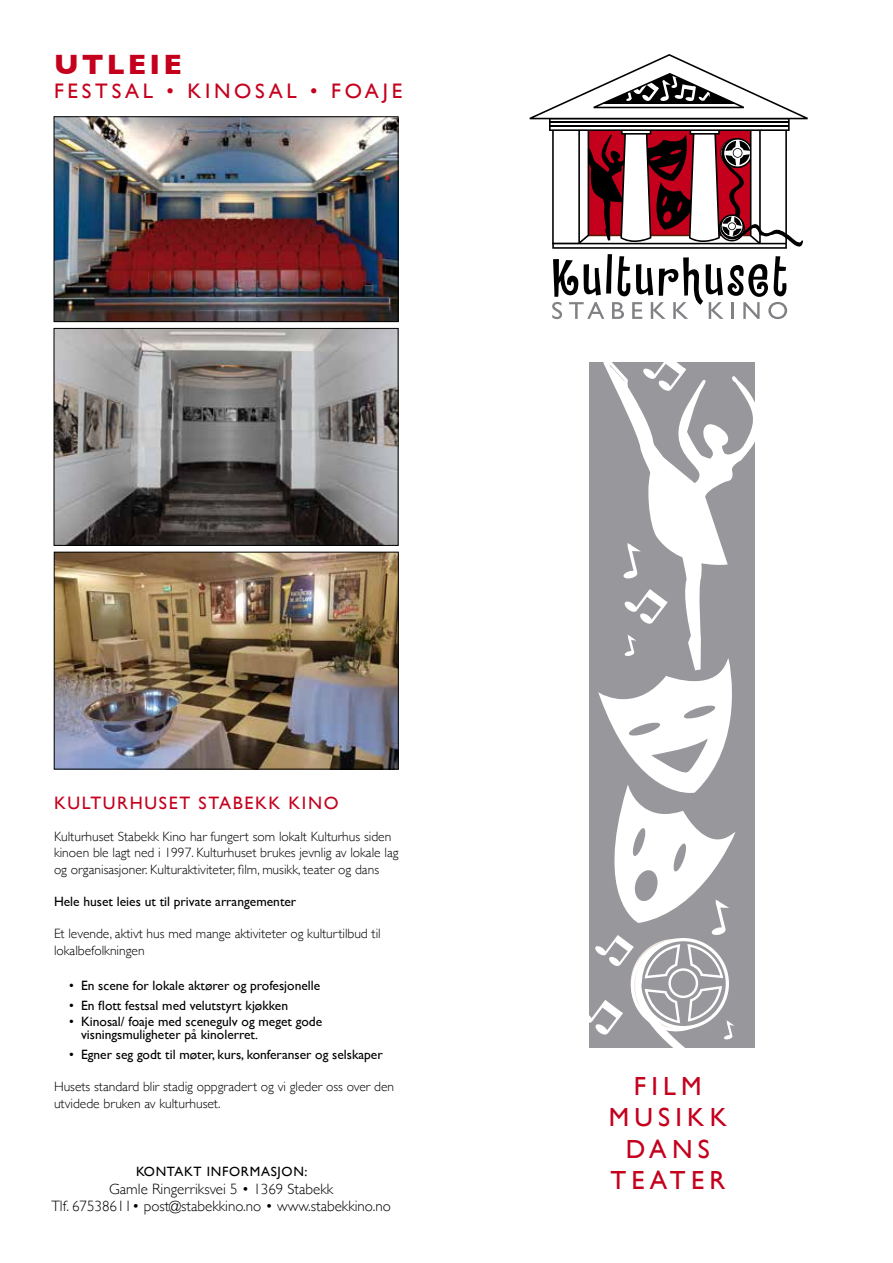
<style>
.page{position:relative;width:893px;height:1263px;background:#fff}
.page>*{position:absolute;margin:0;border:0;box-sizing:border-box;transform-origin:0 0}
.t1{font:700 28.5px "Gill Sans";letter-spacing:.11em;color:#c4001d}
.t2{font:26.25px/31.5px "Gill Sans";letter-spacing:.2em;color:#c4001d;text-align:center}
.t3{font:21px "Gill Sans";letter-spacing:.18em;color:#c4001d}
.t4{font:18px "Gill Sans";letter-spacing:.09em;color:#c4001d}
.t5{font:300 15px/16.5px "Gill Sans";color:#000;text-align:center}
.t6{font:300 13.5px/16.2px "Gill Sans";color:#000}
.t7{font:13.5px/13.5px "Gill Sans";color:#000}
.t8{font:13.5px "Gill Sans";letter-spacing:.05em;color:#000}
</style>
<div class="page">
<img style="left:56px;top:554px;width:340px;height:213px">
<div style="left:54px;top:552px;width:344px;height:217px;border:1px solid #000"></div>
<img style="left:56px;top:330px;width:340px;height:214px">
<div style="left:54px;top:328px;width:344px;height:218px;border:1px solid #000"></div>
<img style="left:56px;top:119px;width:340px;height:201px">
<div style="left:54px;top:117px;width:344px;height:205px;border:1px solid #000"></div>
<svg style="left:589px;top:362px;width:166px;height:686px"></svg>
<svg style="left:529px;top:54px;width:279px;height:265px"></svg>
<h1 class="t1" style="left:54px;top:41px;width:129px">UTLEIE</h1>
<h3 class="t3" style="left:54px;top:78px;width:350px">FESTSAL • KINOSAL • FOAJE</h3>
<h3 class="t4" style="left:54px;top:792px;width:286px">KULTURHUSET STABEKK KINO</h3>
<p class="t6" style="left:54px;top:828px;width:346px">Kulturhuset Stabekk Kino har fungert som lokalt Kulturhus siden kinoen ble lagt ned i 1997. Kulturhuset brukes jevnlig av lokale lag og organisasjoner. Kulturaktiviteter, film, musikk, teater og dans</p>
<p class="t7" style="left:54px;top:894px;width:244px">Hele huset leies ut til private arrangementer</p>
<p class="t6" style="left:54px;top:925px;width:328px">Et levende, aktivt hus med mange aktiviteter og kulturtilbud til lokalbefolkningen</p>
<p class="t7" style="left:69px;top:979px;width:253px">• En scene for lokale aktører og profesjonelle</p>
<p class="t7" style="left:69px;top:998px;width:221px">• En flott festsal med velutstyrt kjøkken</p>
<p class="t7" style="left:81px;top:1014px;width:243px;text-indent:-12px">• Kinosal/ foaje med scenegulv og meget gode visningsmuligheter på kinolerret.</p>
<p class="t7" style="left:69px;top:1047px;width:315px">• Egner seg godt til møter, kurs, konferanser og selskaper</p>
<p class="t6" style="left:54px;top:1078px;width:342px">Husets standard blir stadig oppgradert og vi gleder oss over den utvidede bruken av kulturhuset.</p>
<p class="t8" style="left:136px;top:1163px;width:173px">KONTAKT INFORMASJON:</p>
<p class="t5" style="left:51px;top:1180px;width:341px">Gamle Ringerriksvei 5 • 1369 Stabekk<br>Tlf. 67538611• post@stabekkino.no • www.stabekkino.no</p>
<h2 class="t2" style="left:609px;top:1070px;width:120px">FILM<br>MUSIKK<br>DANS<br>TEATER</h2>
</div>
